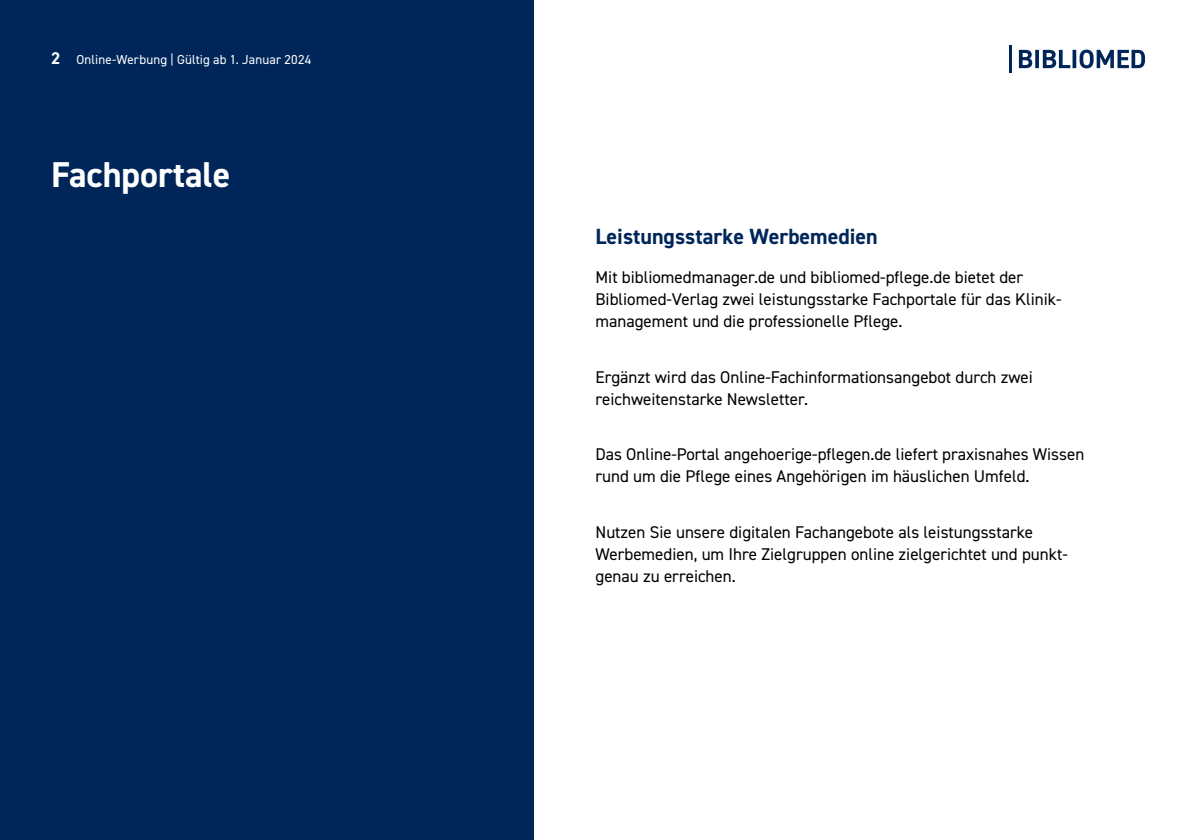
<style>
.page{position:relative;width:1191px;height:840px;background:#fff}
.page>*{position:absolute;margin:0;border:0;box-sizing:border-box;transform-origin:0 0}
.t1{font:700 36px "DIN2014";color:#fff}
.t2{font:700 22px "DIN2014";color:#002659}
.t3{font:17px/22px "DIN2014";color:#000}
.t4{font:13px "DIN2014";letter-spacing:.015em;color:#fff}
.s1{font-weight:700;font-size:17px}
</style>
<div class="page">
<div style="left:0;top:0;width:533px;height:839px;background:#002659"></div>
<hr style="left:1009px;top:45px;width:2px;height:27px;background:#002659">
<svg style="left:1019px;top:50px;width:126px;height:18px"></svg>
<p class="t4" style="left:51px;top:52px;width:262px"><span class="s1">2</span> Online-Werbung | Gültig ab 1. Januar 2024</p>
<h1 class="t1" style="left:51px;top:150px;width:181px">Fachportale</h1>
<p class="t2" style="left:595px;top:222px;width:284px">Leistungsstarke Werbemedien</p>
<p class="t3" style="left:595px;top:266px;width:466px">Mit bibliomedmanager.de und bibliomed-pflege.de bietet der<br>Bibliomed-Verlag zwei leistungsstarke Fachportale für das Klinik&shy;management und die professionelle Pflege.</p>
<p class="t3" style="left:595px;top:365px;width:439px">Ergänzt wird das Online-Fachinformationsangebot durch zwei reichweitenstarke Newsletter.</p>
<p class="t3" style="left:595px;top:442px;width:490px">Das Online-Portal angehoerige-pflegen.de liefert praxisnahes Wissen rund um die Pflege eines Angehörigen im häuslichen Umfeld.</p>
<p class="t3" style="left:595px;top:520px;width:473px">Nutzen Sie unsere digitalen Fachangebote als leistungsstarke<br>Werbemedien, um Ihre Zielgruppen online zielgerichtet und punkt&shy;genau zu erreichen.</p>
</div>
